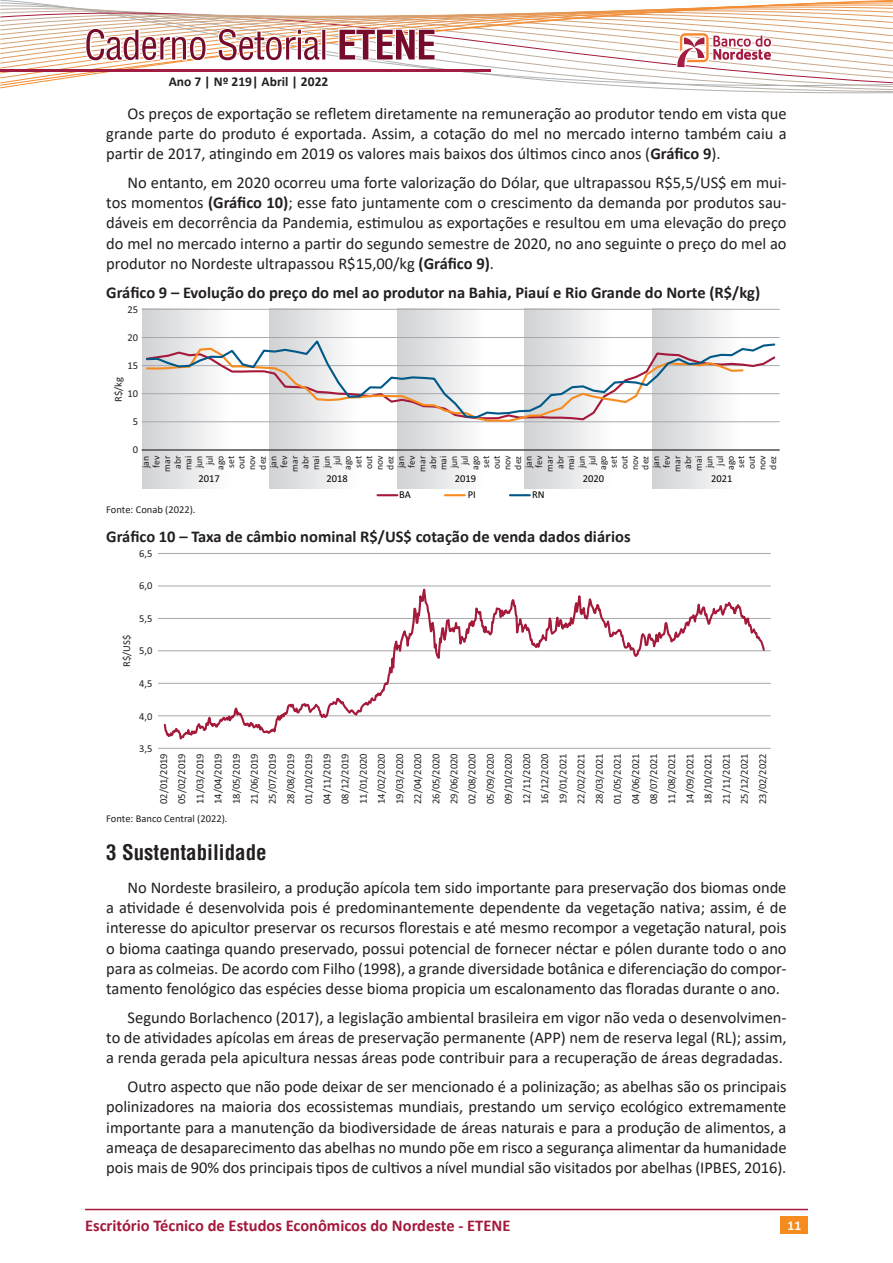
<style>
.page{position:relative;width:893px;height:1263px;background:#fff}
.page>*{position:absolute;margin:0;border:0;box-sizing:border-box;transform-origin:0 0}
.CS_Titulo_2{font:700 condensed 21px "Helvetica";color:#231f20}
.CS_Corpo_normal{font:16.5px/20.2px "Calibri";letter-spacing:-.005em;color:#231f20;text-align:justify}
.CS_Tit_fig_grar{font:700 16.5px "Calibri";color:#231f20}
.t1{font:700 16.5px "Calibri";color:#a5193b}
.t2{font:700 13.5px "Calibri";color:#231f20}
.t3{font:700 13.5px "Calibri";color:#fff}
.CS_Fonte{font:10.5px/18.1px "Calibri";color:#231f20;text-align:justify}
.t4{font:10.5px "Calibri";color:#000}
.t5{font:9.75px/10.6px "Calibri";color:#231f20;text-align:right}
.s1{font-weight:700}
</style>
<div class="page">
<div style="left:781px;top:1216px;width:27px;height:17px;background:#f68b1f"></div>
<hr style="left:85px;top:1209px;width:723px;height:1px;background:#a5193b">
<svg style="left:0;top:0;width:893px;height:338px"></svg>
<hr style="left:0;top:70px;width:490px;height:2px;background:#a31c42">
<div style="left:142px;top:308px;width:128px;height:180px;background:linear-gradient(to right,#d4d5d8,#fff)"></div>
<div style="left:270px;top:308px;width:127px;height:180px;background:linear-gradient(to right,#d4d5d8,#fff)"></div>
<div style="left:397px;top:308px;width:128px;height:180px;background:linear-gradient(to right,#d4d5d8,#fff)"></div>
<div style="left:525px;top:308px;width:127px;height:180px;background:linear-gradient(to right,#d4d5d8,#fff)"></div>
<div style="left:652px;top:308px;width:128px;height:180px;background:linear-gradient(to right,#d4d5d8,#fff)"></div>
<hr style="left:142px;top:421px;width:638px;height:1px;background:#a8a9ad">
<hr style="left:142px;top:393px;width:638px;height:1px;background:#a8a9ad">
<hr style="left:142px;top:365px;width:638px;height:1px;background:#a8a9ad">
<hr style="left:142px;top:337px;width:638px;height:1px;background:#a8a9ad">
<hr style="left:142px;top:309px;width:638px;height:1px;background:#a8a9ad">
<svg style="left:145px;top:419px;width:600px;height:4px"></svg>
<svg style="left:145px;top:338px;width:631px;height:81px"></svg>
<hr style="left:510px;top:494px;width:20px;height:2px;background:#005987">
<hr style="left:445px;top:494px;width:20px;height:2px;background:#f68b1f">
<svg style="left:378px;top:494px;width:19px;height:2px"></svg>
<hr style="left:142px;top:450px;width:638px;height:1px;background:#231f20">
<hr style="left:158px;top:715px;width:613px;height:1px;background:#a8a9ad">
<hr style="left:158px;top:683px;width:613px;height:1px;background:#a8a9ad">
<hr style="left:158px;top:650px;width:613px;height:1px;background:#a8a9ad">
<hr style="left:158px;top:618px;width:613px;height:1px;background:#a8a9ad">
<hr style="left:158px;top:585px;width:613px;height:1px;background:#a8a9ad">
<hr style="left:158px;top:553px;width:613px;height:1px;background:#a8a9ad">
<hr style="left:158px;top:748px;width:613px;height:1px;background:#a8a9ad">
<svg style="left:162px;top:585px;width:604px;height:155px"></svg>
<p class="t2" style="left:169px;top:72px;width:161px">Ano 7 | Nº 219| Abril | 2022</p>
<p class="CS_Corpo_normal" style="left:106px;top:103px;width:682px;text-indent:21px">Os preços de exportação se refletem diretamente na remuneração ao produtor tendo em vista que grande parte do produto é exportada. Assim, a cotação do mel no mercado interno também caiu a partir de 2017, atingindo em 2019 os valores mais baixos dos últimos cinco anos (<span class="s1">Gráfico 9</span>).</p>
<p class="CS_Corpo_normal" style="left:106px;top:172px;width:682px;text-indent:21px">No entanto, em 2020 ocorreu uma forte valorização do Dólar, que ultrapassou R$5,5/US$ em mui&shy;tos momentos <span class="s1">(Gráfico 10)</span>; esse fato juntamente com o crescimento da demanda por produtos sau&shy;dáveis em decorrência da Pandemia, estimulou as exportações e resultou em uma elevação do preço do mel no mercado interno a partir do segundo semestre de 2020, no ano seguinte o preço do mel ao produtor no Nordeste ultrapassou R$15,00/kg <span class="s1">(Gráfico 9)</span>.</p>
<p class="CS_Tit_fig_grar" style="left:106px;top:281px;width:655px">Gráfico 9 – Evolução do preço do mel ao produtor na Bahia, Piauí e Rio Grande do Norte (R$/kg)</p>
<p class="CS_Fonte" style="left:128px;top:300px;width:12px">25</p>
<p class="CS_Fonte" style="left:128px;top:329px;width:12px">20</p>
<p class="CS_Fonte" style="left:128px;top:357px;width:12px">15</p>
<p class="CS_Fonte" style="left:128px;top:385px;width:12px">10</p>
<p class="CS_Fonte" style="left:133px;top:413px;width:7px">5</p>
<p class="CS_Fonte" style="left:133px;top:441px;width:7px">0</p>
<p class="CS_Fonte" style="left:109px;top:402px;width:26px;rotate:-90deg">R$/kg</p>
<p class="t5" style="left:140px;top:472px;width:17px;rotate:-90deg">jan fev mar abr mai jun jul ago set out nov dez jan fev mar abr mai jun jul ago set out nov dez jan fev mar abr mai jun jul ago set out nov dez jan fev mar abr mai jun jul ago set out nov dez jan fev mar abr mai jun jul ago set out nov dez</p>
<p class="t4" style="left:198px;top:474px;width:23px">2017</p>
<p class="t4" style="left:326px;top:474px;width:23px">2018</p>
<p class="t4" style="left:455px;top:474px;width:23px">2019</p>
<p class="t4" style="left:583px;top:474px;width:23px">2020</p>
<p class="t4" style="left:711px;top:474px;width:23px">2021</p>
<p class="t4" style="left:399px;top:490px;width:13px">BA</p>
<p class="t4" style="left:468px;top:490px;width:10px">PI</p>
<p class="t4" style="left:532px;top:490px;width:14px">RN</p>
<p class="CS_Fonte" style="left:106px;top:500px;width:91px">Fonte: Conab (2022).</p>
<p class="CS_Tit_fig_grar" style="left:106px;top:525px;width:526px">Gráfico 10 – Taxa de câmbio nominal R$/US$ cotação de venda dados diários</p>
<p class="CS_Fonte" style="left:139px;top:544px;width:15px">6,5</p>
<p class="CS_Fonte" style="left:139px;top:577px;width:15px">6,0</p>
<p class="CS_Fonte" style="left:139px;top:609px;width:15px">5,5</p>
<p class="CS_Fonte" style="left:139px;top:642px;width:15px">5,0</p>
<p class="CS_Fonte" style="left:139px;top:674px;width:15px">4,5</p>
<p class="CS_Fonte" style="left:139px;top:707px;width:15px">4,0</p>
<p class="CS_Fonte" style="left:139px;top:740px;width:15px">3,5</p>
<p class="CS_Fonte" style="left:118px;top:667px;width:33px;rotate:-90deg">R$/US$</p>
<p class="CS_Fonte" style="left:155px;top:804px;width:52px;rotate:-90deg">02/01/2019<br>05/02/2019<br>11/03/2019<br>14/04/2019<br>18/05/2019<br>21/06/2019<br>25/07/2019<br>28/08/2019<br>01/10/2019<br>04/11/2019<br>08/12/2019<br>11/01/2020<br>14/02/2020<br>19/03/2020<br>22/04/2020<br>26/05/2020<br>29/06/2020<br>02/08/2020<br>05/09/2020<br>09/10/2020<br>12/11/2020<br>16/12/2020<br>19/01/2021<br>22/02/2021<br>28/03/2021<br>01/05/2021<br>04/06/2021<br>08/07/2021<br>11/08/2021<br>14/09/2021<br>18/10/2021<br>21/11/2021<br>25/12/2021<br>23/02/2022</p>
<p class="CS_Fonte" style="left:106px;top:809px;width:123px">Fonte: Banco Central (2022).</p>
<p class="CS_Titulo_2" style="left:106px;top:839px;width:162px">3 Sustentabilidade</p>
<p class="CS_Corpo_normal" style="left:106px;top:877px;width:682px;text-indent:21px">No Nordeste brasileiro, a produção apícola tem sido importante para preservação dos biomas onde a atividade é desenvolvida pois é predominantemente dependente da vegetação nativa; assim, é de interesse do apicultor preservar os recursos florestais e até mesmo recompor a vegetação natural, pois o bioma caatinga quando preservado, possui potencial de fornecer néctar e pólen durante todo o ano para as colmeias. De acordo com Filho (1998), a grande diversidade botânica e diferenciação do compor&shy;tamento fenológico das espécies desse bioma propicia um escalonamento das floradas durante o ano.</p>
<p class="CS_Corpo_normal" style="left:106px;top:1007px;width:682px;text-indent:21px">Segundo Borlachenco (2017), a legislação ambiental brasileira em vigor não veda o desenvolvimen&shy;to de atividades apícolas em áreas de preservação permanente (APP) nem de reserva legal (RL); assim, a renda gerada pela apicultura nessas áreas pode contribuir para a recuperação de áreas degradadas.</p>
<p class="CS_Corpo_normal" style="left:106px;top:1076px;width:682px;text-indent:21px">Outro aspecto que não pode deixar de ser mencionado é a polinização; as abelhas são os principais polinizadores na maioria dos ecossistemas mundiais, prestando um serviço ecológico extremamente importante para a manutenção da biodiversidade de áreas naturais e para a produção de alimentos, a ameaça de desaparecimento das abelhas no mundo põe em risco a segurança alimentar da humanidade pois mais de 90% dos principais tipos de cultivos a nível mundial são visitados por abelhas (IPBES, 2016).</p>
<p class="t1" style="left:85px;top:1213px;width:427px">Escritório Técnico de Estudos Econômicos do Nordeste - ETENE</p>
<p class="t3" style="left:787px;top:1216px;width:15px">11</p>
</div>
